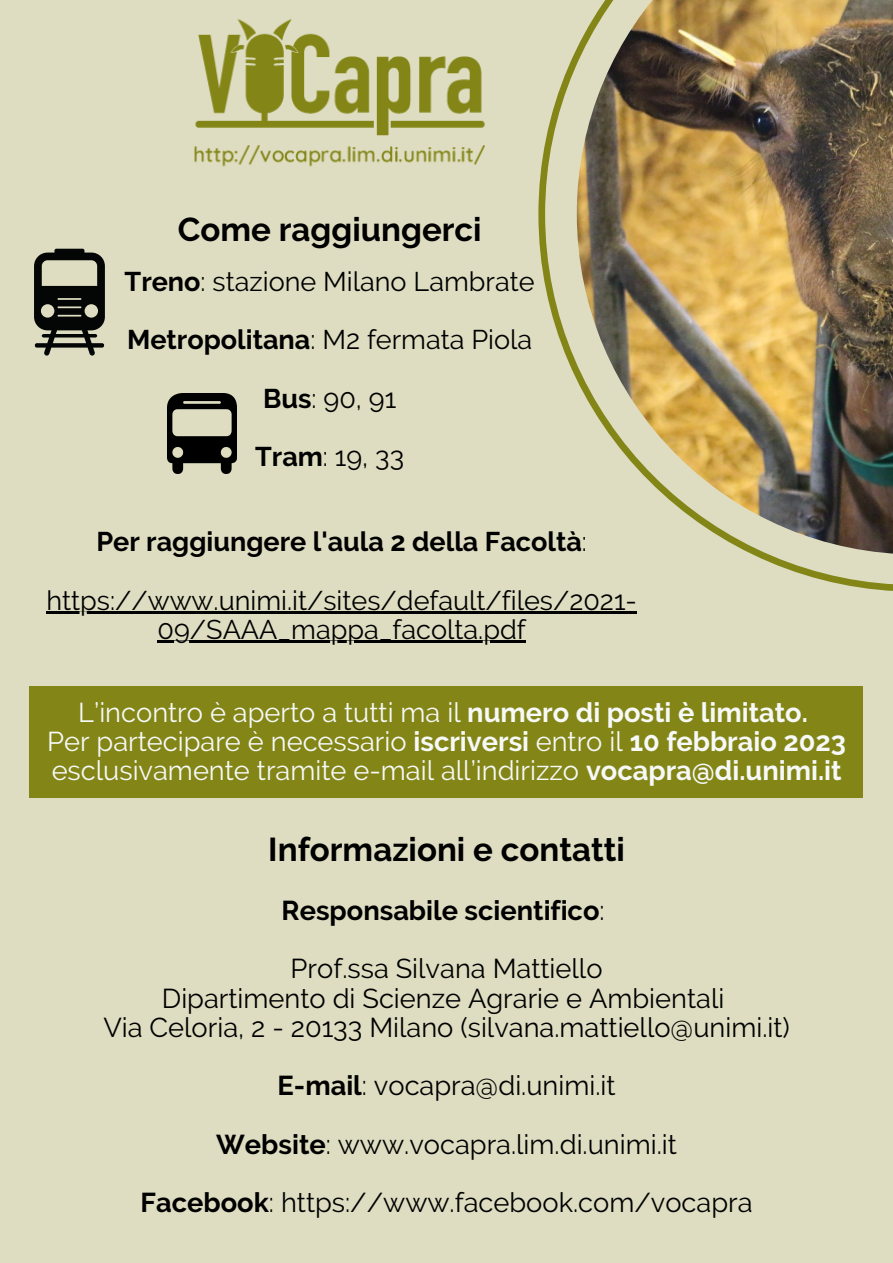
<style>
.page{position:relative;width:893px;height:1263px;background:#deddc1}
.page>*{position:absolute;margin:0;border:0;box-sizing:border-box;transform-origin:0 0}
.t1{font:700 33px "Raleway";color:#000}
.t2{font:27.22px/58.5px "Raleway";color:#000;text-align:center}
.t3{font:27.22px/29.2px "Raleway";color:#f6f9f7;text-align:center}
.t4{font:27px/58.5px "Raleway";color:#000;text-align:center}
.s1{font-weight:700}
</style>
<div class="page">
<div style="left:29px;top:686px;width:833px;height:112px;background:#838617"></div>
<svg style="left:538px;top:48px;width:355px;height:543px"></svg>
<img style="left:577px;top:0;width:316px;height:554px">
<svg style="left:34px;top:249px;width:71px;height:107px"></svg>
<img style="left:168px;top:394px;width:69px;height:79px">
<hr style="left:46px;top:611px;width:591px;height:3px;background:#000">
<hr style="left:158px;top:641px;width:368px;height:2px;background:#000">
<img style="left:194px;top:19px;width:291px;height:148px">
<p class="t1" style="left:178px;top:210px;width:305px">Come raggiungerci</p>
<p class="t4" style="left:125px;top:252px;width:411px"><span class="s1">Treno</span>: stazione Milano Lambrate<br><span class="s1">Metropolitana</span>: M2 fermata Piola<br><span class="s1">Bus</span>: 90, 91<br><span class="s1">Tram</span>: 19, 33</p>
<p class="t4" style="left:46px;top:513px;width:592px"><span class="s1">Per raggiungere l'aula 2 della Facoltà</span>: https://www.unimi.it/sites/default/files/2021-</p>
<p class="t4" style="left:158px;top:600px;width:370px">09/SAAA_mappa_facolta.pdf</p>
<p class="t3" style="left:47px;top:697px;width:800px">L’incontro è aperto a tutti ma il <span class="s1">numero di posti è limitato.<br></span>Per partecipare è necessario <span class="s1">iscriversi</span> entro il <span class="s1">10 febbraio 2023 </span>esclusivamente tramite e-mail all’indirizzo <span class="s1">vocapra@di.unimi.it</span></p>
<p class="t1" style="left:268px;top:830px;width:358px">Informazioni e contatti</p>
<p class="t2" style="left:282px;top:881px;width:324px"><span class="s1">Responsabile scientifico</span>:<br>Prof.ssa Silvana Mattiello</p>
<p class="t2" style="left:103px;top:983px;width:688px;line-height:29.2px">Dipartimento di Scienze Agrarie e Ambientali<br>Via Celoria, 2 - 20133 Milano (silvana.mattiello@unimi.it)</p>
<p class="t2" style="left:141px;top:1056px;width:613px"><span class="s1">E-mail</span>: vocapra@di.unimi.it<br><span class="s1">Website</span>: www.vocapra.lim.di.unimi.it<br><span class="s1">Facebook</span>: https://www.facebook.com/vocapra</p>
</div>
